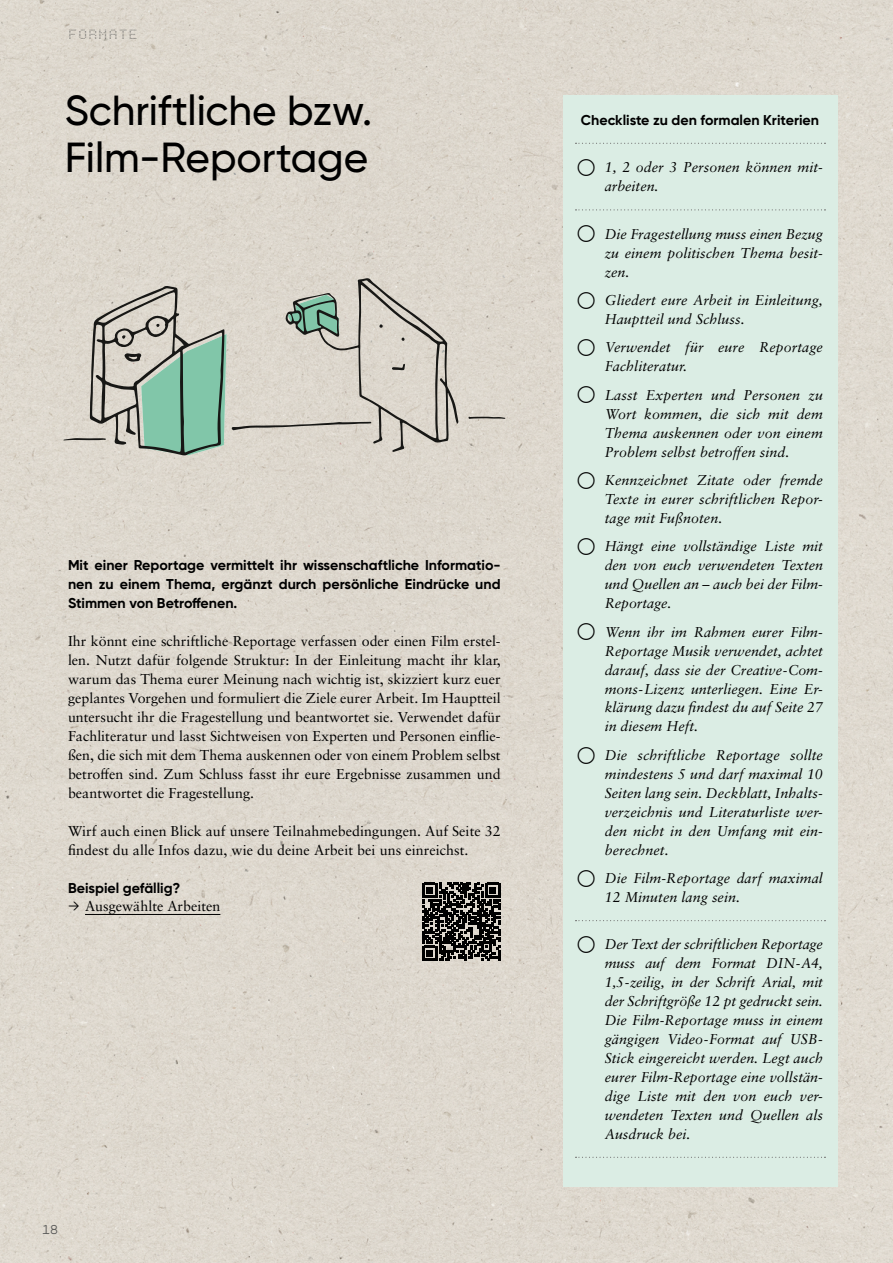
<style>
.page{position:relative;width:893px;height:1263px;background:#ddd8ce}
.page>*{position:absolute;margin:0;border:0;box-sizing:border-box;transform-origin:0 0}
.t1{font:500 42px/47.4px "Gilroy";letter-spacing:-.005em;color:#000}
.p_formate_checkliste{font:italic 14.25px/18.9px "Sabon LT Pro";color:#000;text-align:justify}
.p_link{font:14.25px/18.9px "Sabon LT Pro";letter-spacing:.005em;color:#000;text-align:justify}
.p_serifenlos{font:700 14.25px/18.9px "Gilroy";color:#000;text-align:justify}
.t2{font:700 12.75px "Mono Point";letter-spacing:.05em;color:#575756}
.t3{font:12.75px "Gilroy";color:#575756}
.s1{font-family:"Gilroy"}
</style>
<div class="page">
<hr style="left:85px;top:914px;width:135px;height:1px;background:#000">
<svg style="left:422px;top:883px;width:78px;height:77px;background:#44423f"></svg>
<div style="left:563px;top:95px;width:274px;height:1091px;background:#dbede4"></div>
<svg style="left:575px;top:143px;width:250px;height:1px"></svg>
<svg style="left:575px;top:209px;width:250px;height:1px"></svg>
<svg style="left:575px;top:920px;width:250px;height:1px"></svg>
<svg style="left:575px;top:1157px;width:250px;height:1px"></svg>
<svg style="left:63px;top:278px;width:396px;height:177px;background:#c1c4b9"></svg>
<svg style="left:468px;top:417px;width:37px;height:2px"></svg>
<p class="t2" style="left:68px;top:27px;width:71px">FORMATE</p>
<h2 class="t1" style="left:65px;top:86px;width:309px">Schriftliche bzw.<br>Film-Reportage</h2>
<p class="p_serifenlos" style="left:68px;top:556px;width:434px">Mit einer Reportage vermittelt ihr wissenschaftliche Informatio&shy;nen zu einem Thema, ergänzt durch persönliche Eindrücke und Stimmen von Betroffenen.</p>
<p class="p_link" style="left:68px;top:631px;width:434px">Ihr könnt eine schriftliche Reportage verfassen oder einen Film erstel&shy;len. Nutzt dafür folgende Struktur: In der Einleitung macht ihr klar, warum das Thema eurer Meinung nach wichtig ist, skizziert kurz euer geplantes Vorgehen und formuliert die Ziele eurer Arbeit. Im Hauptteil untersucht ihr die Fragestellung und beantwortet sie. Verwendet dafür Fachliteratur und lasst Sichtweisen von Experten und Personen einflie&shy;ßen, die sich mit dem Thema auskennen oder von einem Problem selbst betroffen sind. Zum Schluss fasst ihr eure Ergebnisse zusammen und beantwortet die Fragestellung.</p>
<p class="p_link" style="left:68px;top:821px;width:434px">Wirf auch einen Blick auf unsere Teilnahmebedingungen. Auf Seite 32 findest du alle Infos dazu, wie du deine Arbeit bei uns einreichst.</p>
<p class="p_serifenlos" style="left:68px;top:878px;width:114px">Beispiel gefällig?</p>
<p class="p_link" style="left:68px;top:897px;width:154px"><span class="s1">→</span> Ausgewählte Arbeiten</p>
<p class="t3" style="left:43px;top:1221px;width:17px">18</p>
<p class="p_serifenlos" style="left:581px;top:110px;width:240px">Checkliste zu den formalen Kriterien</p>
<p class="p_formate_checkliste" style="left:605px;top:157px;width:220px;text-indent:-30px">○ 1, 2 oder 3 Personen können mit‑ arbeiten.</p>
<p class="p_formate_checkliste" style="left:605px;top:224px;width:220px;text-indent:-30px">○ Die Fragestellung muss einen Bezug zu einem politischen Thema besit‑ zen.</p>
<p class="p_formate_checkliste" style="left:605px;top:290px;width:220px;text-indent:-30px">○ Gliedert eure Arbeit in Einleitung,<br>Hauptteil und Schluss.</p>
<p class="p_formate_checkliste" style="left:605px;top:338px;width:220px;text-indent:-30px">○ Verwendet für eure Reportage<br>Fachliteratur.</p>
<p class="p_formate_checkliste" style="left:605px;top:385px;width:220px;text-indent:-30px">○ Lasst Experten und Personen zu Wort kommen, die sich mit dem Thema auskennen oder von einem Problem selbst betroffen sind.</p>
<p class="p_formate_checkliste" style="left:605px;top:470px;width:220px;text-indent:-30px">○ Kennzeichnet Zitate oder fremde Texte in eurer schriftlichen Repor‑ tage mit Fußnoten.</p>
<p class="p_formate_checkliste" style="left:605px;top:537px;width:220px;text-indent:-30px">○ Hängt eine vollständige Liste mit den von euch verwendeten Texten und Quellen an – auch bei der Film-Reportage.</p>
<p class="p_formate_checkliste" style="left:605px;top:622px;width:220px;text-indent:-30px">○ Wenn ihr im Rahmen eurer Film-Reportage Musik verwendet, achtet darauf, dass sie der Creative - Com‑ mons - Lizenz unterliegen. Eine Er‑ klärung dazu findest du auf Seite 27 in diesem Heft.</p>
<p class="p_formate_checkliste" style="left:605px;top:745px;width:220px;text-indent:-30px">○ Die schriftliche Reportage sollte mindestens 5 und darf maximal 10<br>Seiten lang sein. Deckblatt, Inhalts‑ verzeichnis und Literaturliste wer&shy;den nicht in den Umfang mit ein‑ berechnet.</p>
<p class="p_formate_checkliste" style="left:605px;top:868px;width:220px;text-indent:-30px">○ Die Film-Reportage darf maximal<br>12 Minuten lang sein.</p>
<p class="p_formate_checkliste" style="left:605px;top:934px;width:220px;text-align:left;text-indent:-30px">○ Der Text der schriftlichen Reportage muss auf dem Format DIN - A4,<br>1,5 - zeilig, in der Schrift Arial, mit der Schriftgröße 12 pt gedruckt sein.<br>Die Film-Reportage muss in einem gängigen Video - Format auf USB -<br>Stick eingereicht werden. Legt auch eurer Film-Reportage eine vollstän‑ dige Liste mit den von euch ver‑ wendeten Texten und Quellen als<br>Ausdruck bei.</p>
</div>
